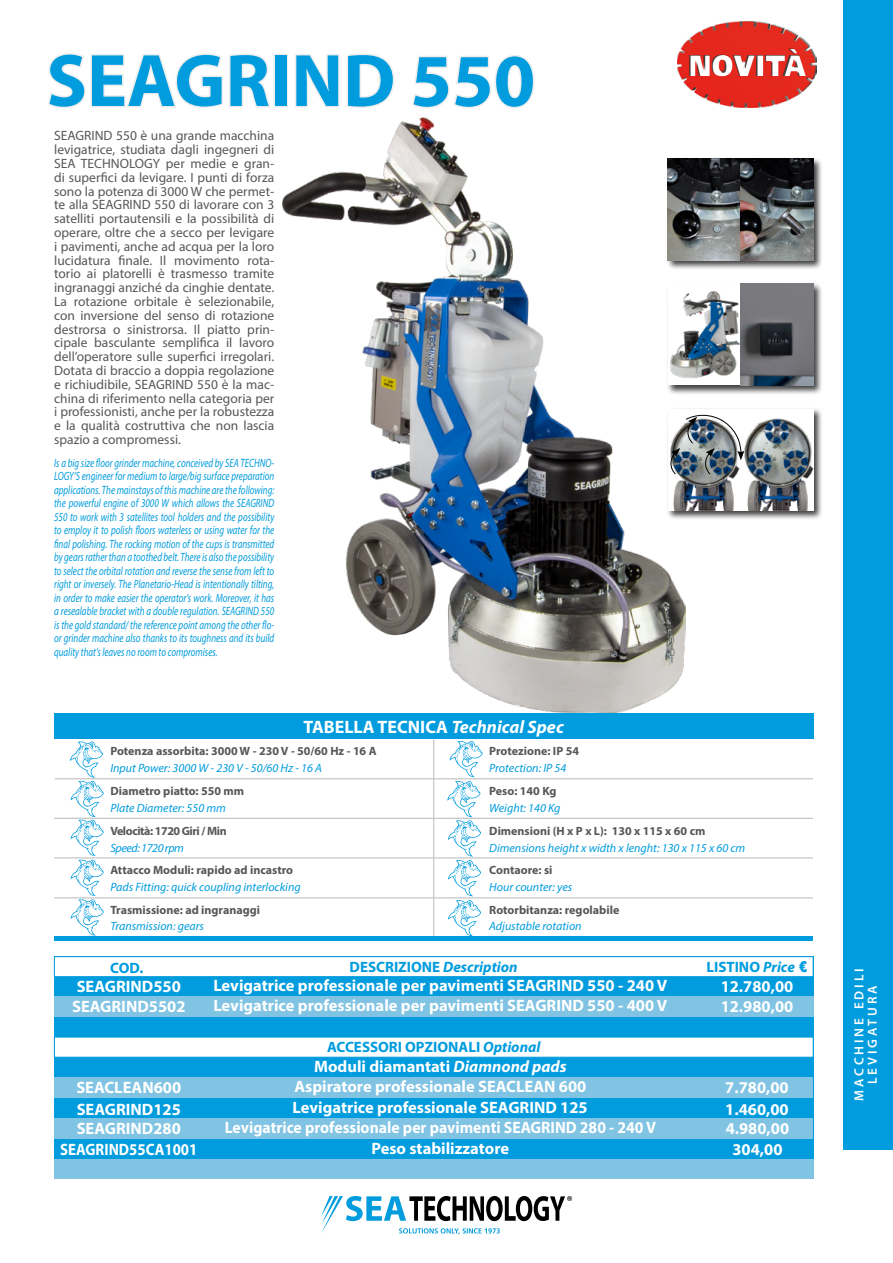
<style>
.page{position:relative;width:893px;height:1263px;background:#fff}
.page>*{position:absolute;margin:0;border:0;box-sizing:border-box;transform-origin:0 0}
.Nome_lama{font:700 75px "Myriad Pro";color:#009cde}
.t1{font:900 30px "Frutiger LT Std";color:#fff;scale:.9 1}
.t2{font:700 18px "Myriad Pro";color:#fff}
.t3{font:700 16.5px "Myriad Pro";color:#fff}
.t4{font:700 16.5px "Myriad Pro";color:#fff;scale:.95 1}
.t5{font:700 16.5px "Myriad Pro";color:#fff;scale:.9 1}
.t6{font:700 15px "Myriad Pro";color:#009cde}
.t7{font:13.5px/13.8px "Myriad Pro";color:#575756;text-align:justify}
.t8{font:600 13.2px/13.5px "Myriad Pro";letter-spacing:.22em;color:#fff;text-align:center}
.t9{font:italic 12px/13.5px "Myriad Pro";color:#009cde;text-align:justify;scale:.75 1}
.t10{font:italic 12px "Myriad Pro";color:#009cde}
.t11{font:700 12px "Myriad Pro";color:#575756}
.t12{font:700 12px "Myriad Pro";letter-spacing:-.035em;color:#575756}
.t13{font:italic 12px "Myriad Pro";letter-spacing:-.035em;color:#009cde}
.s1{font-style:italic}
.s2{font-family:"Arial";font-weight:900}
</style>
<div class="page">
<div style="left:844px;top:0;width:49px;height:1149px;background:#009cde"></div>
<svg style="left:321px;top:1196px;width:251px;height:38px"></svg>
<hr style="left:433px;top:739px;width:1px;height:197px;background:#c4c4c4">
<div style="left:54px;top:714px;width:759px;height:25px;background:#009cde"></div>
<svg style="left:70px;top:741px;width:34px;height:195px"></svg>
<svg style="left:447px;top:741px;width:36px;height:195px"></svg>
<hr style="left:55px;top:778px;width:758px;height:1px;background:#c4c4c4">
<hr style="left:54px;top:818px;width:759px;height:1px;background:#c4c4c4">
<hr style="left:54px;top:857px;width:759px;height:1px;background:#c4c4c4">
<hr style="left:54px;top:897px;width:759px;height:1px;background:#c4c4c4">
<div style="left:54px;top:957px;width:759px;height:219px;background:#009cde"></div>
<div style="left:54px;top:997px;width:759px;height:20px;background:#80c3e3"></div>
<div style="left:54px;top:1037px;width:759px;height:20px;background:#fff"></div>
<div style="left:54px;top:1077px;width:759px;height:21px;background:#80c3e3"></div>
<div style="left:54px;top:956px;width:759px;height:21px;background:#fff;border:1px solid #009cde"></div>
<div style="left:54px;top:1118px;width:759px;height:20px;background:#80c3e3"></div>
<div style="left:54px;top:1159px;width:759px;height:20px;background:#80c3e3"></div>
<div style="left:54px;top:936px;width:759px;height:5px;background:#009cde"></div>
<svg style="left:48px;top:53px;width:126px;height:55px"></svg>
<svg style="left:174px;top:53px;width:51px;height:1086px"></svg>
<svg style="left:229px;top:54px;width:41px;height:53px"></svg>
<div style="left:273px;top:54px;width:15px;height:53px;border:3px solid #ededed"></div>
<svg style="left:295px;top:54px;width:99px;height:54px"></svg>
<svg style="left:412px;top:55px;width:122px;height:53px"></svg>
<img style="left:283px;top:117px;width:402px;height:595px">
<img style="left:678px;top:21px;width:133px;height:87px">
<div style="left:683px;top:46px;width:154px;height:40px;background:#000;opacity:.75"></div>
<div style="left:666px;top:157px;width:157px;height:113px;background:#000;opacity:.75"></div>
<img style="left:668px;top:158px;width:145px;height:102px">
<div style="left:666px;top:282px;width:157px;height:113px;background:#000;opacity:.75"></div>
<div style="left:668px;top:284px;width:145px;height:101px;background:#fff"></div>
<img style="left:670px;top:291px;width:69px;height:87px">
<img style="left:741px;top:284px;width:72px;height:101px">
<div style="left:666px;top:407px;width:157px;height:113px;background:#000;opacity:.75"></div>
<div style="left:668px;top:409px;width:145px;height:101px;background:#fff"></div>
<img style="left:673px;top:475px;width:64px;height:35px">
<img style="left:744px;top:418px;width:69px;height:92px">
<img style="left:670px;top:415px;width:74px;height:60px">
<p class="Nome_lama" style="left:46px;top:32px;width:490px">SEAGRIND 550</p>
<p class="t7" style="left:54px;top:129px;width:222px">SEAGRIND 550 è una grande macchina levigatrice, studiata dagli ingegneri di SEA TECHNOLOGY per medie e gran&shy;di superfici da levigare. I punti di forza sono la potenza di 3000 W che permet&shy;te alla SEAGRIND 550 di lavorare con 3 satelliti portautensili e la possibilità di operare, oltre che a secco per levigare i pavimenti, anche ad acqua per la loro lucidatura finale. Il movimento rota&shy;torio ai platorelli è trasmesso tramite ingranaggi anziché da cinghie dentate.<br>La rotazione orbitale è selezionabile, con inversione del senso di rotazione destrorsa o sinistrorsa. Il piatto prin&shy;cipale basculante semplifica il lavoro dell’operatore sulle superfici irregolari.<br>Dotata di braccio a doppia regolazione e richiudibile, SEAGRIND 550 è la mac&shy;china di riferimento nella categoria per i professionisti, anche per la robustezza e la qualità costruttiva che non lascia spazio a compromessi.</p>
<p class="t9" style="left:54px;top:455px;width:295px">Is a big size floor grinder machine, conceived by SEA TECHNO-LOGY’S engineer for medium to large/big surface preparation applications. The mainstays of this machine are the following: the powerful engine of 3000 W which allows the SEAGRIND 550 to work with 3 satellites tool holders and the possibility to employ it to polish floors waterless or using water for the final polishing. The rocking motion of the cups is transmitted by gears rather than a toothed belt. There is also the possibility to select the orbital rotation and reverse the sense from left to right or inversely. The Planetario-Head is intentionally tilting, in order to make easier the operator’s work. Moreover, it has a resealable bracket with a double regulation. SEAGRIND 550 is the gold standard/ the reference point among the other flo&shy;or grinder machine also thanks to its toughness and its build quality that’s leaves no room to compromises.</p>
<h3 class="t2" style="left:303px;top:715px;width:262px">TABELLA TECNICA <span class="s1">Technical Spec</span></h3>
<h2 class="t1" style="left:688px;top:47px;width:132px">NOVITÀ</h2>
<p class="t11" style="left:110px;top:743px;width:268px">Potenza assorbita: 3000 W - 230 V - 50/60 Hz - 16 A</p>
<p class="t10" style="left:110px;top:760px;width:213px">Input Power: 3000 W - 230 V - 50/60 Hz - 16 A</p>
<p class="t11" style="left:110px;top:784px;width:135px">Diametro piatto: 550 mm</p>
<p class="t10" style="left:110px;top:801px;width:117px">Plate Diameter: 550 mm</p>
<p class="t12" style="left:110px;top:823px;width:118px">Velocità: 1720 Giri / Min</p>
<p class="t13" style="left:110px;top:840px;width:75px">Speed: 1720 rpm</p>
<p class="t11" style="left:110px;top:862px;width:184px">Attacco Moduli: rapido ad incastro</p>
<p class="t10" style="left:110px;top:880px;width:192px">Pads Fitting: quick coupling interlocking</p>
<p class="t11" style="left:110px;top:902px;width:151px">Trasmissione: ad ingranaggi</p>
<p class="t10" style="left:110px;top:919px;width:95px">Transmission: gears</p>
<p class="t11" style="left:489px;top:743px;width:91px">Protezione: IP 54</p>
<p class="t10" style="left:489px;top:760px;width:79px">Protection: IP 54</p>
<p class="t11" style="left:489px;top:784px;width:69px">Peso: 140 Kg</p>
<p class="t10" style="left:489px;top:801px;width:73px">Weight: 140 Kg</p>
<p class="t11" style="left:489px;top:823px;width:218px">Dimensioni (H x P x L): 130 x 115 x 60 cm</p>
<p class="t10" style="left:489px;top:840px;width:258px">Dimensions height x width x lenght: 130 x 115 x 60 cm</p>
<p class="t11" style="left:489px;top:862px;width:65px">Contaore: si</p>
<p class="t10" style="left:489px;top:880px;width:84px">Hour counter: yes</p>
<p class="t11" style="left:489px;top:902px;width:132px">Rotorbitanza: regolabile</p>
<p class="t10" style="left:489px;top:919px;width:94px">Adjustable rotation</p>
<p class="t6" style="left:110px;top:958px;width:34px">COD.</p>
<p class="t6" style="left:350px;top:957px;width:170px">DESCRIZIONE <span class="s1">Description</span></p>
<p class="t6" style="left:706px;top:957px;width:102px">LISTINO <span class="s1">Price</span> <span class="s2">€</span></p>
<p class="t3" style="left:77px;top:976px;width:106px">SEAGRIND550</p>
<p class="t3" style="left:72px;top:996px;width:115px">SEAGRIND5502</p>
<p class="t3" style="left:213px;top:974px;width:456px">Levigatrice professionale per pavimenti SEAGRIND 550 - 240 V</p>
<p class="t3" style="left:213px;top:995px;width:456px">Levigatrice professionale per pavimenti SEAGRIND 550 - 400 V</p>
<p class="t6" style="left:327px;top:1037px;width:215px">ACCESSORI OPZIONALI <span class="s1">Optional</span></p>
<p class="t3" style="left:314px;top:1055px;width:254px">Moduli diamantati <span class="s1">Diamnond pads</span></p>
<p class="t3" style="left:721px;top:976px;width:74px">12.780,00</p>
<p class="t3" style="left:721px;top:996px;width:74px">12.980,00</p>
<p class="t3" style="left:76px;top:1076px;width:106px">SEACLEAN600</p>
<p class="t3" style="left:294px;top:1075px;width:293px">Aspiratore professionale SEACLEAN 600</p>
<p class="t3" style="left:725px;top:1076px;width:65px">7.780,00</p>
<p class="t3" style="left:77px;top:1098px;width:106px">SEAGRIND125</p>
<p class="t3" style="left:293px;top:1097px;width:297px">Levigatrice professionale SEAGRIND 125</p>
<p class="t3" style="left:725px;top:1098px;width:65px">1.460,00</p>
<p class="t3" style="left:77px;top:1118px;width:106px">SEAGRIND280</p>
<p class="t4" style="left:225px;top:1117px;width:456px">Levigatrice professionale per pavimenti SEAGRIND 280 - 240 V</p>
<p class="t3" style="left:726px;top:1118px;width:65px">4.980,00</p>
<p class="t3" style="left:372px;top:1137px;width:139px">Peso stabilizzatore</p>
<p class="t3" style="left:732px;top:1138px;width:52px">304,00</p>
<p class="t5" style="left:60px;top:1138px;width:154px">SEAGRIND55CA1001</p>
<p class="t8" style="left:852px;top:1100px;width:133px;rotate:-90deg">MACCHINE EDILI<br>LEVIGATURA</p>
<p class="t8" style="left:865px;top:1063px;width:58px;rotate:-90deg">TAGLIO</p>
</div>
